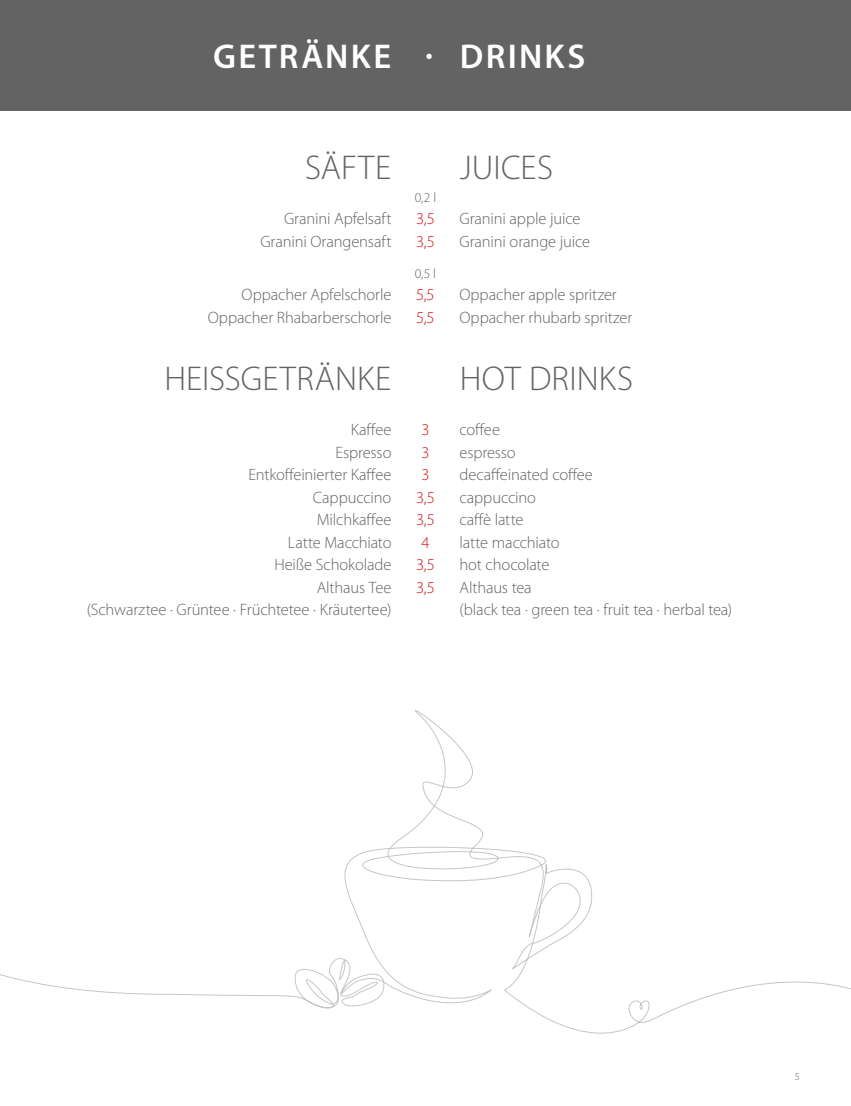
<style>
.page{position:relative;width:851px;height:1106px;background:#fff}
.page>*{position:absolute;margin:0;border:0;box-sizing:border-box;transform-origin:0 0}
.t1{font:300 34.5px "Myriad Pro";letter-spacing:.005em;color:#646363}
.t2{font:600 34.5px "Myriad Pro";letter-spacing:.065em;color:#fff}
.t3{font:300 16.5px/22.5px "Myriad Pro";letter-spacing:-.01em;color:#646363;text-align:right}
.t4{font:300 16.5px/22.5px "Myriad Pro";color:#d21418}
.t5{font:300 13.5px "Myriad Pro";color:#646363}
.t6{font:300 10.5px "Myriad Pro";color:#646363}
</style>
<div class="page">
<div style="left:0;top:0;width:850px;height:111px;background:#646363"></div>
<svg style="left:0;top:710px;width:850px;height:324px"></svg>
<h1 class="t2" style="left:213px;top:37px;width:179px">GETRÄNKE</h1>
<h1 class="t2" style="left:460px;top:37px;width:127px">DRINKS</h1>
<h1 class="t2" style="left:425px;top:37px;width:10px">·</h1>
<h1 class="t1" style="left:305px;top:148px;width:87px">SÄFTE</h1>
<p class="t3" style="left:260px;top:207px;width:133px">Granini Apfelsaft<br>Granini Orangensaft</p>
<p class="t3" style="left:208px;top:283px;width:185px">Oppacher Apfelschorle<br>Oppacher Rhabarberschorle</p>
<h1 class="t1" style="left:164px;top:359px;width:228px">HEISSGETRÄNKE</h1>
<p class="t3" style="left:87px;top:418px;width:306px">Kaffee<br>Espresso<br>Entkoffeinierter Kaffee<br>Cappuccino<br>Milchkaffee<br>Latte Macchiato<br>Heiße Schokolade<br>Althaus Tee<br>(Schwarztee · Grüntee · Früchtetee · Kräutertee)</p>
<p class="t5" style="left:414px;top:190px;width:23px">0,2 l</p>
<p class="t4" style="left:416px;top:207px;width:20px">3,5<br>3,5</p>
<p class="t5" style="left:415px;top:266px;width:23px">0,5 l</p>
<p class="t4" style="left:416px;top:283px;width:20px">5,5<br>5,5</p>
<p class="t4" style="left:416px;top:418px;width:20px;text-align:center">3<br>3<br>3<br>3,5<br>3,5<br>4<br>3,5<br>3,5</p>
<h1 class="t1" style="left:460px;top:148px;width:95px">JUICES</h1>
<p class="t3" style="left:459px;top:207px;width:132px;text-align:left">Granini apple juice<br>Granini orange juice</p>
<p class="t3" style="left:459px;top:283px;width:174px;text-align:left">Oppacher apple spritzer<br>Oppacher rhubarb spritzer</p>
<h1 class="t1" style="left:460px;top:359px;width:175px">HOT DRINKS</h1>
<p class="t3" style="left:459px;top:418px;width:274px;text-align:left">coffee<br>espresso<br>decaffeinated coffee<br>cappuccino<br>caffè latte<br>latte macchiato<br>hot chocolate<br>Althaus tea<br>(black tea · green tea · fruit tea · herbal tea)</p>
<p class="t6" style="left:794px;top:1070px;width:7px">5</p>
</div>
